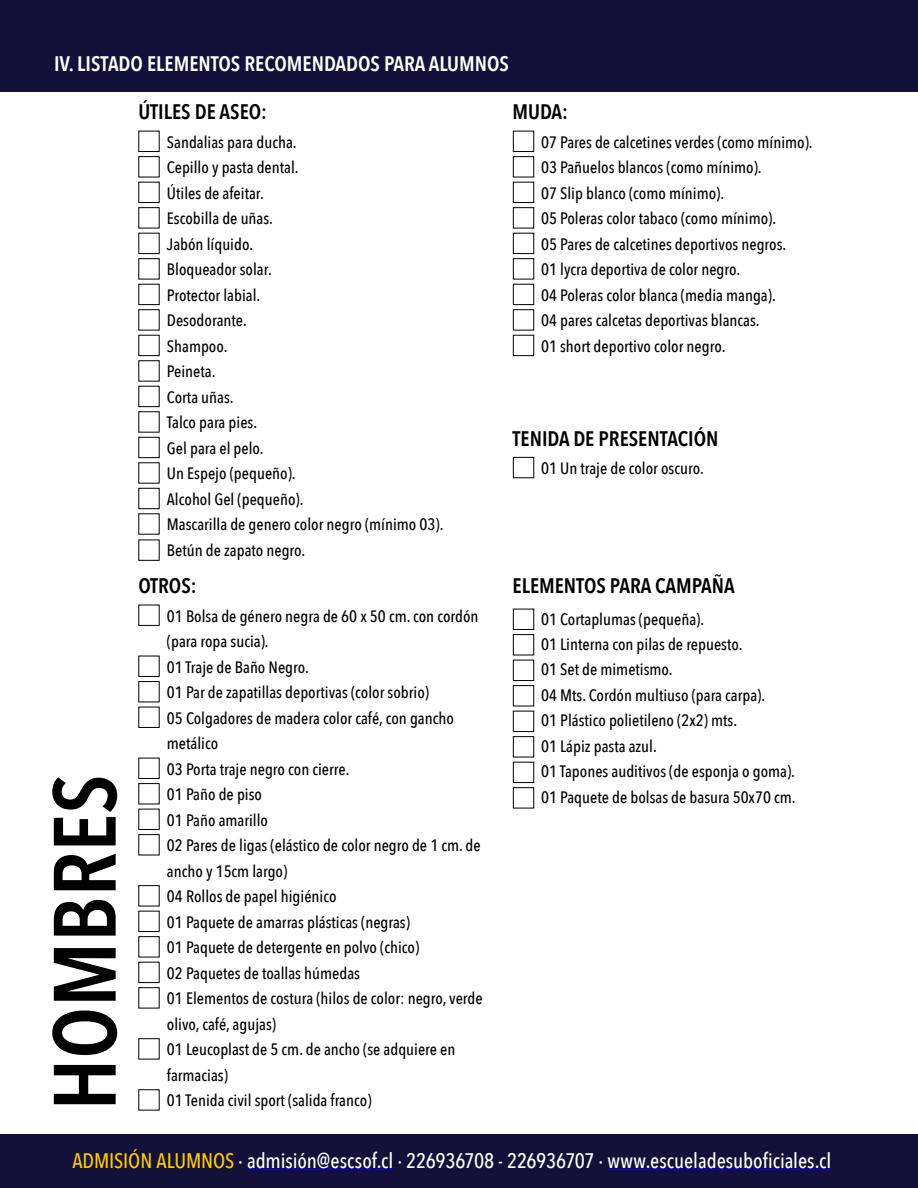
<style>
.page{position:relative;width:918px;height:1188px;background:#fff}
.page>*{position:absolute;margin:0;border:0;box-sizing:border-box;transform-origin:0 0}
.t1{font:600 87.3px "Avenir Next Condensed";color:#000}
.t2{font:500 21px "Avenir Next Condensed";letter-spacing:-.005em;color:#fff}
.t3{font:600 21px "Avenir Next Condensed";color:#000}
.t4{font:600 21px "Avenir Next Condensed";color:#fff}
.t5{font:500 16.5px/25.5px "Avenir Next Condensed";color:#000}
.s1{color:#fecb04}
</style>
<div class="page">
<div style="left:513px;top:131px;width:21px;height:21px;border:1px solid #000"></div>
<div style="left:513px;top:609px;width:21px;height:21px;border:1px solid #000"></div>
<div style="left:513px;top:457px;width:21px;height:21px;border:1px solid #000"></div>
<div style="left:513px;top:335px;width:21px;height:21px;border:1px solid #000"></div>
<div style="left:513px;top:233px;width:21px;height:21px;border:1px solid #000"></div>
<div style="left:513px;top:711px;width:21px;height:21px;border:1px solid #000"></div>
<div style="left:513px;top:182px;width:21px;height:21px;border:1px solid #000"></div>
<div style="left:513px;top:660px;width:21px;height:21px;border:1px solid #000"></div>
<div style="left:513px;top:284px;width:21px;height:21px;border:1px solid #000"></div>
<div style="left:513px;top:762px;width:21px;height:21px;border:1px solid #000"></div>
<div style="left:138px;top:488px;width:22px;height:21px;border:1px solid #000"></div>
<div style="left:513px;top:156px;width:21px;height:21px;border:1px solid #000"></div>
<div style="left:513px;top:634px;width:21px;height:21px;border:1px solid #000"></div>
<div style="left:513px;top:258px;width:21px;height:21px;border:1px solid #000"></div>
<div style="left:513px;top:736px;width:21px;height:21px;border:1px solid #000"></div>
<div style="left:513px;top:207px;width:21px;height:21px;border:1px solid #000"></div>
<div style="left:513px;top:685px;width:21px;height:21px;border:1px solid #000"></div>
<div style="left:513px;top:309px;width:21px;height:21px;border:1px solid #000"></div>
<div style="left:513px;top:787px;width:21px;height:21px;border:1px solid #000"></div>
<div style="left:0;top:0;width:918px;height:91px;background:#131139"></div>
<div style="left:0;top:1134px;width:918px;height:54px;background:#131139"></div>
<hr style="left:247px;top:1169px;width:147px;height:1px;background:#00f">
<hr style="left:607px;top:1169px;width:224px;height:1px;background:#00f">
<p class="t4" style="left:54px;top:45px;width:457px">IV. LISTADO ELEMENTOS RECOMENDADOS PARA ALUMNOS</p>
<p class="t3" style="left:138px;top:94px;width:130px">ÚTILES DE ASEO:</p>
<p class="t3" style="left:513px;top:94px;width:57px">MUDA:</p>
<h1 class="t1" style="left:10px;top:1111px;width:338px;rotate:-90deg">HOMBRES</h1>
<p class="t5" style="left:167px;top:129px;width:278px">Sandalias para ducha.<br>Cepillo y pasta dental.<br>Útiles de afeitar.<br>Escobilla de uñas.<br>Jabón líquido.<br>Bloqueador solar.<br>Protector labial.<br>Desodorante.<br>Shampoo.<br>Peineta.<br>Corta uñas.<br>Talco para pies.<br>Gel para el pelo.<br>Un Espejo (pequeño).<br>Alcohol Gel (pequeño).<br>Mascarilla de genero color negro (mínimo 03).<br>Betún de zapato negro.</p>
<p class="t3" style="left:138px;top:568px;width:60px">OTROS:</p>
<p class="t5" style="left:167px;top:603px;width:317px">01 Bolsa de género negra de 60 x 50 cm. con cordón (para ropa sucia).<br>01 Traje de Baño Negro.<br>01 Par de zapatillas deportivas (color sobrio)<br>05 Colgadores de madera color café, con gancho metálico<br>03 Porta traje negro con cierre.<br>01 Paño de piso<br>01 Paño amarillo<br>02 Pares de ligas (elástico de color negro de 1 cm. de ancho y 15cm largo)<br>04 Rollos de papel higiénico<br>01 Paquete de amarras plásticas (negras)<br>01 Paquete de detergente en polvo (chico)<br>02 Paquetes de toallas húmedas<br>01 Elementos de costura (hilos de color: negro, verde olivo, café, agujas)<br>01 Leucoplast de 5 cm. de ancho (se adquiere en farmacias)<br>01 Tenida civil sport (salida franco)</p>
<p class="t5" style="left:541px;top:129px;width:273px">07 Pares de calcetines verdes (como mínimo).<br>03 Pañuelos blancos (como mínimo).<br>07 Slip blanco (como mínimo).<br>05 Poleras color tabaco (como mínimo).<br>05 Pares de calcetines deportivos negros.<br>01 lycra deportiva de color negro.<br>04 Poleras color blanca (media manga).<br>04 pares calcetas deportivas blancas.<br>01 short deportivo color negro.</p>
<p class="t3" style="left:513px;top:421px;width:207px">TENIDA DE PRESENTACIÓN</p>
<p class="t5" style="left:541px;top:455px;width:164px">01 Un traje de color oscuro.</p>
<p class="t3" style="left:513px;top:568px;width:224px">ELEMENTOS PARA CAMPAÑA</p>
<p class="t5" style="left:541px;top:606px;width:256px">01 Cortaplumas (pequeña).<br>01 Linterna con pilas de repuesto.<br>01 Set de mimetismo.<br>04 Mts. Cordón multiuso (para carpa).<br>01 Plástico polietileno (2x2) mts.<br>01 Lápiz pasta azul.<br>01 Tapones auditivos (de esponja o goma).<br>01 Paquete de bolsas de basura 50x70 cm.</p>
<p class="t2" style="left:72px;top:1148px;width:761px"><span class="s1">ADMISIÓN ALUMNOS</span> · admisión@escsof.cl · 226936708 - 226936707 · www.escueladesuboficiales.cl</p>
</div>
